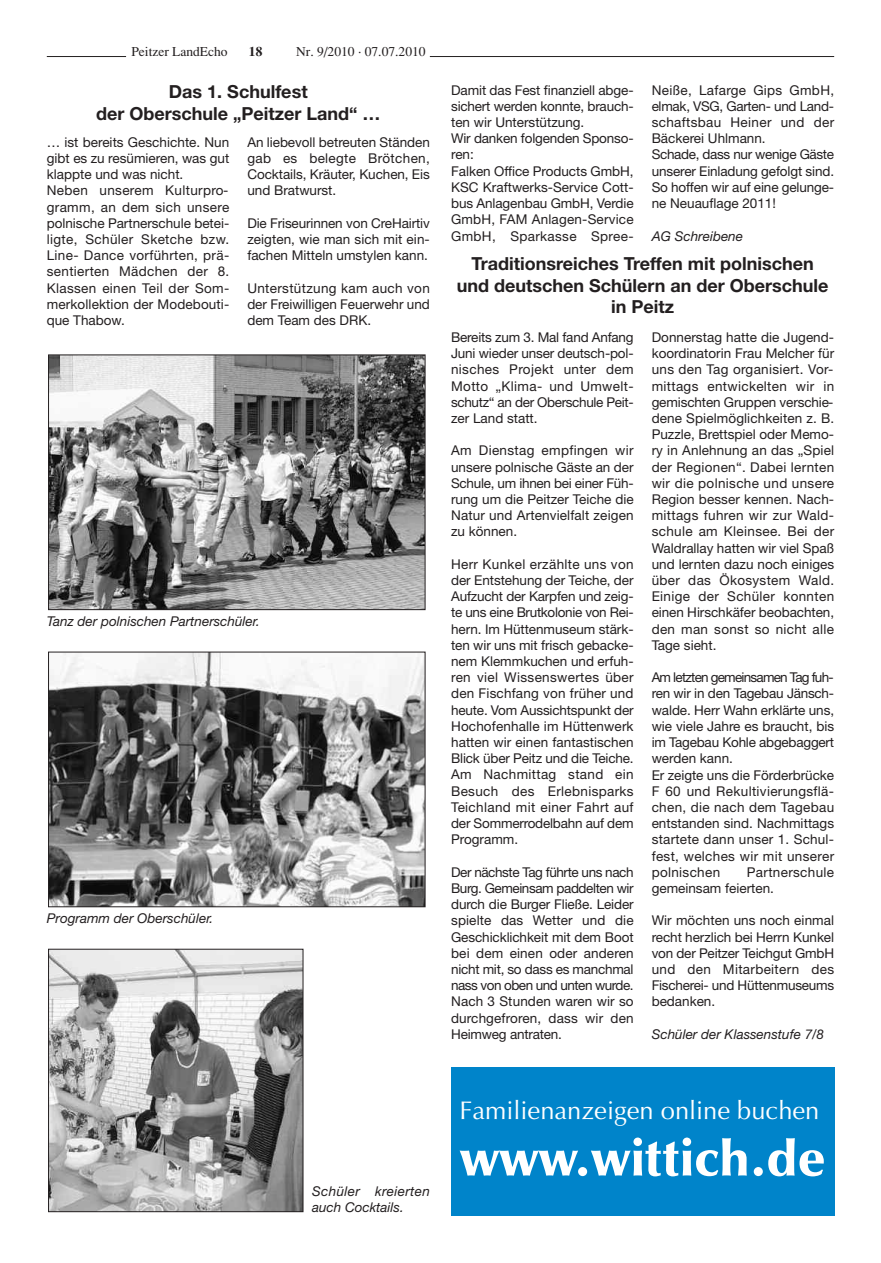
<style>
.page{position:relative;width:881px;height:1263px;background:#fff}
.page>*{position:absolute;margin:0;border:0;box-sizing:border-box;transform-origin:0 0}
.t1{font:900 51px "Optima";letter-spacing:-.005em;color:#fff}
.t2{font:25.5px "Optima";color:#fff}
.t3{font:700 18px/21.6px "Helvetica Neue LT";color:#231f20;text-align:center}
.t4{font:13.5px/16.2px "Helvetica Neue LT";color:#231f20;text-align:justify}
.t5{font:italic 13.5px "Helvetica Neue LT";color:#231f20}
.t6{font:13.5px "T Accents";color:#231f20}
.t7{font:italic 13.5px/16.2px "Helvetica Neue LT";letter-spacing:.025em;color:#231f20}
.t8{font:700 13.5px "T Accents";color:#231f20}
</style>
<div class="page">
<hr style="left:47px;top:56px;width:79px;height:1px;background:#231f20">
<hr style="left:429px;top:56px;width:404px;height:1px;background:#231f20">
<img style="left:50px;top:951px;width:251px;height:259px">
<div style="left:48px;top:949px;width:255px;height:263px;border:1px solid #231f20"></div>
<img style="left:50px;top:654px;width:373px;height:251px">
<div style="left:48px;top:652px;width:377px;height:255px;border:1px solid #231f20"></div>
<img style="left:50px;top:357px;width:373px;height:251px">
<div style="left:48px;top:355px;width:377px;height:255px;border:1px solid #231f20"></div>
<div style="left:451px;top:1067px;width:382px;height:149px;background:#0084ca"></div>
<p class="t6" style="left:131px;top:44px;width:98px">Peitzer LandEcho</p>
<p class="t8" style="left:249px;top:44px;width:15px">18</p>
<p class="t6" style="left:296px;top:44px;width:131px">Nr. 9/2010 · 07.07.2010</p>
<h3 class="t3" style="left:96px;top:82px;width:286px">Das 1. Schulfest<br>der Oberschule „Peitzer Land“ …</h3>
<p class="t4" style="left:451px;top:83px;width:184px;text-align:left">Damit das Fest finanziell abge&shy;sichert werden konnte, brauch&shy;ten wir Unterstützung.<br>Wir danken folgenden Sponso&shy;ren:<br>Falken Office Products GmbH,<br>KSC Kraftwerks-Service Cott&shy;bus Anlagenbau GmbH, Verdie<br>GmbH, FAM Anlagen-Service<br>GmbH, Sparkasse Spree-</p>
<p class="t4" style="left:651px;top:83px;width:184px;text-align:left">Neiße, Lafarge Gips GmbH, elmak, VSG, Garten- und Land&shy;schaftsbau Heiner und der<br>Bäckerei Uhlmann.<br>Schade, dass nur wenige Gäste unserer Einladung gefolgt sind.<br>So hoffen wir auf eine gelunge&shy;ne Neuauflage 2011!</p>
<p class="t4" style="left:47px;top:135px;width:184px;text-align:left">… ist bereits Geschichte. Nun gibt es zu resümieren, was gut klappte und was nicht.<br>Neben unserem Kulturpro&shy;gramm, an dem sich unsere polnische Partnerschule betei&shy;ligte, Schüler Sketche bzw.<br>Line- Dance vorführten, prä&shy;sentierten Mädchen der 8.<br>Klassen einen Teil der Som&shy;merkollektion der Modebouti&shy;que Thabow.</p>
<p class="t4" style="left:247px;top:135px;width:184px">An liebevoll betreuten Ständen gab es belegte Brötchen, Cocktails, Kräuter, Kuchen, Eis und Bratwurst.</p>
<p class="t4" style="left:247px;top:216px;width:184px">Die Friseurinnen von CreHairtiv zeigten, wie man sich mit ein&shy;fachen Mitteln umstylen kann.</p>
<p class="t4" style="left:247px;top:281px;width:184px">Unterstützung kam auch von der Freiwilligen Feuerwehr und dem Team des DRK.</p>
<p class="t5" style="left:651px;top:231px;width:93px">AG Schreibene</p>
<h3 class="t3" style="left:456px;top:255px;width:373px">Traditionsreiches Treffen mit polnischen und deutschen Schülern an der Oberschule in Peitz</h3>
<p class="t4" style="left:451px;top:330px;width:184px">Bereits zum 3. Mal fand Anfang Juni wieder unser deutsch-pol&shy;nisches Projekt unter dem Motto „Klima- und Umwelt&shy;schutz“ an der Oberschule Peit&shy;zer Land statt.</p>
<p class="t4" style="left:451px;top:444px;width:184px">Am Dienstag empfingen wir unsere polnische Gäste an der Schule, um ihnen bei einer Füh&shy;rung um die Peitzer Teiche die Natur und Artenvielfalt zeigen zu können.</p>
<p class="t4" style="left:451px;top:557px;width:184px">Herr Kunkel erzählte uns von der Entstehung der Teiche, der Aufzucht der Karpfen und zeig&shy;te uns eine Brutkolonie von Rei&shy;hern. Im Hüttenmuseum stärk&shy;ten wir uns mit frisch gebacke&shy;nem Klemmkuchen und erfuh&shy;ren viel Wissenswertes über den Fischfang von früher und heute. Vom Aussichtspunkt der Hochofenhalle im Hüttenwerk hatten wir einen fantastischen Blick über Peitz und die Teiche.<br>Am Nachmittag stand ein Besuch des Erlebnisparks Teichland mit einer Fahrt auf der Sommerrodelbahn auf dem Programm.</p>
<p class="t4" style="left:451px;top:865px;width:184px">Der nächste Tag führte uns nach Burg. Gemeinsam paddelten wir durch die Burger Fließe. Leider spielte das Wetter und die Geschicklichkeit mit dem Boot bei dem einen oder anderen nicht mit, so dass es manchmal nass von oben und unten wurde.<br>Nach 3 Stunden waren wir so durchgefroren, dass wir den Heimweg antraten.</p>
<p class="t4" style="left:651px;top:330px;width:184px">Donnerstag hatte die Jugend&shy;koordinatorin Frau Melcher für uns den Tag organisiert. Vor&shy;mittags entwickelten wir in gemischten Gruppen verschie&shy;dene Spielmöglichkeiten z. B.<br>Puzzle, Brettspiel oder Memo&shy;ry in Anlehnung an das „Spiel der Regionen“. Dabei lernten wir die polnische und unsere Region besser kennen. Nach&shy;mittags fuhren wir zur Wald&shy;schule am Kleinsee. Bei der Waldrallay hatten wir viel Spaß und lernten dazu noch einiges über das Ökosystem Wald.<br>Einige der Schüler konnten einen Hirschkäfer beobachten, den man sonst so nicht alle Tage sieht.</p>
<p class="t4" style="left:651px;top:671px;width:184px;text-align:left">Am letzten gemeinsamen Tag fuh&shy;ren wir in den Tagebau Jänsch&shy;walde. Herr Wahn erklärte uns, wie viele Jahre es braucht, bis im Tagebau Kohle abgebaggert werden kann.<br>Er zeigte uns die Förderbrücke<br>F 60 und Rekultivierungsflä&shy;chen, die nach dem Tagebau entstanden sind. Nachmittags startete dann unser 1. Schul&shy;fest, welches wir mit unserer polnischen</p>
<p class="t5" style="left:47px;top:616px;width:214px">Tanz der polnischen Partnerschüler.</p>
<p class="t4" style="left:651px;top:865px;width:184px;text-indent:95px">Partnerschule gemeinsam feierten.</p>
<p class="t4" style="left:651px;top:914px;width:184px">Wir möchten uns noch einmal recht herzlich bei Herrn Kunkel von der Peitzer Teichgut GmbH und den Mitarbeitern des Fischerei- und Hüttenmuseums bedanken.</p>
<p class="t5" style="left:651px;top:1029px;width:174px">Schüler der Klassenstufe 7/8</p>
<p class="t5" style="left:47px;top:913px;width:168px">Programm der Oberschüler.</p>
<p class="t7" style="left:312px;top:1184px;width:119px">Schüler kreierten auch Cocktails.</p>
<h2 class="t2" style="left:459px;top:1100px;width:361px">Familienanzeigen online buchen</h2>
<h1 class="t1" style="left:459px;top:1138px;width:367px">www.wittich.de</h1>
</div>
